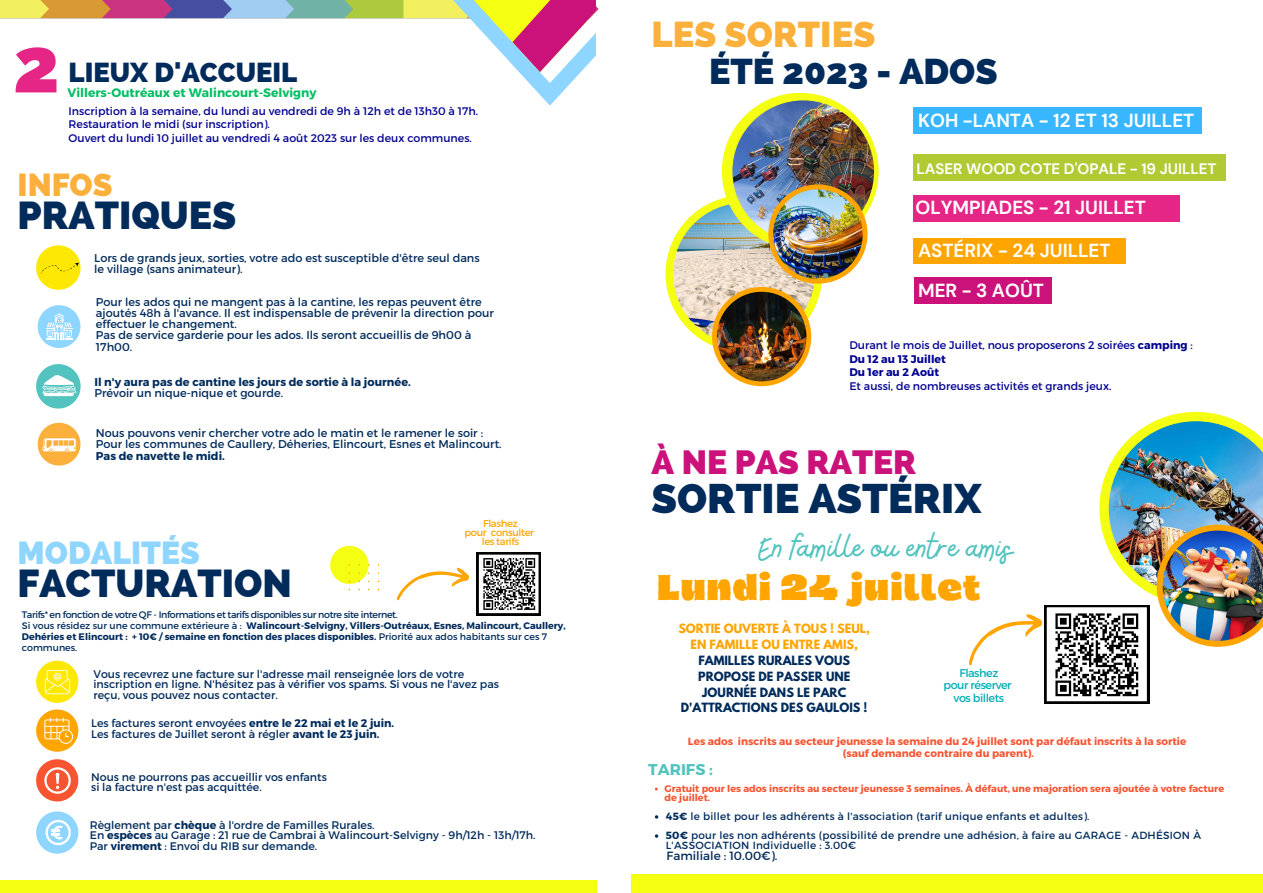
<style>
.page{position:relative;width:1263px;height:893px;background:#fff}
.page>*{position:absolute;margin:0;border:0;box-sizing:border-box;transform-origin:0 0}
.t1{font:800 77.55px "Raleway";color:#e52687}
.t2{font:800 41.47px "Raleway";color:#002b5b}
.t3{font:800 39px "Raleway";color:#002b5b}
.t4{font:37.65px "Bellaboo";color:#52c3be}
.t5{font:800 36px "Raleway";color:#fbb03b}
.t6{font:800 35.92px "Raleway";color:#002b5b}
.t7{font:800 33.67px "Raleway";color:#cb127a}
.t8{font:900 32.92px "Dingos Stamp";color:#ffa500}
.t9{font:800 31.95px "Raleway";color:#8ed5ff}
.t10{font:800 31.95px "Raleway";color:#fbb03b}
.t11{font:800 27.45px "Raleway";color:#002b5b}
.t12{font:700 18.83px/39.7px "DM Sans";color:#fff}
.t13{font:700 15.6px "Montserrat";color:#52c3be}
.t14{font:700 15.08px "DM Sans";color:#fff}
.t15{font:700 12.23px "Montserrat";color:#00bf63}
.t16{font:11.93px "Montserrat";color:#002b5b}
.t17{font:700 11.32px/15.9px "League Spartan";color:#002b5b;text-align:center}
.t18{font:700 11.32px/15.9px "League Spartan";color:#ffa500;text-align:center}
.t19{font:11.25px/11.2px "Montserrat";color:#002b5b}
.t20{font:700 11.25px "Montserrat";color:#002b5b}
.t21{font:11.25px/12.1px "Montserrat";letter-spacing:-.04em;color:#00adb5;text-align:center}
.t22{font:11.02px/10.5px "Montserrat";color:#002b5b}
.t23{font:11.02px/13.5px "Montserrat";color:#000091}
.t24{font:10.43px/19.1px "Montserrat";letter-spacing:.025em;color:#002b5b}
.t25{font:700 10.43px/11.9px "Montserrat";color:#f75431;text-align:center}
.t26{font:9.98px/9px "Montserrat";letter-spacing:-.04em;color:#ffa500;text-align:center}
.t27{font:700 9.68px/9px "Montserrat";color:#f75431}
.t28{font:9.45px/10.9px "Montserrat";letter-spacing:-.04em;color:#002b5b}
.s1{font-weight:700}
</style>
<div class="page">
<img style="left:0;top:0;width:599px;height:19px">
<svg style="left:428px;top:0;width:168px;height:106px"></svg>
<div style="left:0;top:879px;width:596px;height:14px;background:#f5ff12"></div>
<svg style="left:330px;top:546px;width:39px;height:44px"></svg>
<svg style="left:396px;top:567px;width:73px;height:34px"></svg>
<svg style="left:36px;top:709px;width:42px;height:42px"></svg>
<svg style="left:36px;top:660px;width:42px;height:43px"></svg>
<svg style="left:36px;top:811px;width:42px;height:42px"></svg>
<svg style="left:36px;top:759px;width:42px;height:42px"></svg>
<svg style="left:36px;top:245px;width:45px;height:45px"></svg>
<svg style="left:38px;top:305px;width:42px;height:43px"></svg>
<svg style="left:36px;top:364px;width:45px;height:44px"></svg>
<svg style="left:38px;top:423px;width:42px;height:42px"></svg>
<div style="left:632px;top:873px;width:631px;height:20px;background:#f5ff12"></div>
<div style="left:665px;top:195px;width:157px;height:157px;background:#f5ff12;border-radius:50%"></div>
<img style="left:673px;top:203px;width:142px;height:142px;border-radius:50%">
<svg style="left:712px;top:287px;width:99px;height:99px"></svg>
<img style="left:717px;top:292px;width:89px;height:89px;border-radius:50%">
<div style="left:722px;top:93px;width:157px;height:157px;background:#f5ff12;border-radius:50%"></div>
<img style="left:732px;top:100px;width:142px;height:142px;border-radius:50%">
<div style="left:768px;top:184px;width:99px;height:100px;background:#ffa500;border-radius:50%"></div>
<img style="left:773px;top:189px;width:90px;height:90px;border-radius:50%">
<div style="left:913px;top:107px;width:289px;height:26px;background:#38b6ff"></div>
<div style="left:913px;top:239px;width:213px;height:24px;background:#ffa500"></div>
<div style="left:914px;top:277px;width:137px;height:27px;background:#cb127a"></div>
<div style="left:913px;top:155px;width:312px;height:26px;background:#b1ca34"></div>
<div style="left:913px;top:195px;width:266px;height:26px;background:#e52687"></div>
<img style="left:969px;top:412px;width:294px;height:291px">
<svg style="left:477px;top:552px;width:64px;height:63px"></svg>
<h1 class="t1" style="left:13px;top:20px;width:48px">2</h1>
<h3 class="t5" style="left:652px;top:13px;width:225px">LES SORTIES</h3>
<h3 class="t6" style="left:709px;top:50px;width:290px">ÉTÉ 2023 - ADOS</h3>
<h3 class="t11" style="left:69px;top:56px;width:230px">LIEUX D'ACCUEIL</h3>
<p class="t15" style="left:67px;top:84px;width:251px">Villers-Outréaux et Walincourt-Selvigny</p>
<p class="t23" style="left:69px;top:103px;width:411px">Inscription à la semaine, du lundi au vendredi de 9h à 12h et de 13h30 à 17h.<br>Restauration le midi (sur inscription).<br>Ouvert du lundi 10 juillet au vendredi 4 août 2023 sur les deux communes.</p>
<h3 class="t12" style="left:918px;top:100px;width:278px">KOH -LANTA - 12 ET 13 JUILLET</h3>
<h3 class="t10" style="left:18px;top:166px;width:96px">INFOS</h3>
<h3 class="t3" style="left:18px;top:192px;width:220px">PRATIQUES</h3>
<p class="t19" style="left:94px;top:251px;width:387px">Lors de grands jeux, sorties, votre ado est susceptible d'être seul dans le village (sans animateur).</p>
<p class="t19" style="left:96px;top:295px;width:399px">Pour les ados qui ne mangent pas à la cantine, les repas peuvent être ajoutés 48h à l'avance. Il est indispensable de prévenir la direction pour effectuer le changement.<br>Pas de service garderie pour les ados. Ils seront accueillis de 9h00 à 17h00.</p>
<p class="t20" style="left:94px;top:375px;width:318px">Il n'y aura pas de cantine les jours de sortie à la journée.</p>
<p class="t19" style="left:94px;top:387px;width:190px">Prévoir un nique-nique et gourde.</p>
<h3 class="t14" style="left:916px;top:159px;width:301px">LASER WOOD COTE D'OPALE - 19 JUILLET</h3>
<h3 class="t12" style="left:915px;top:188px;width:232px">OLYMPIADES - 21 JUILLET</h3>
<h3 class="t12" style="left:918px;top:231px;width:194px">ASTÉRIX - 24 JUILLET<br>MER - 3 AOÛT</h3>
<p class="t23" style="left:849px;top:338px;width:345px">Durant le mois de Juillet, nous proposerons 2 soirées <span class="s1">camping</span> :<br><span class="s1">Du 12 au 13 Juillet<br>Du 1er au 2 Août</span></p>
<p class="t23" style="left:849px;top:378px;width:264px">Et aussi, de nombreuses activités et grands jeux.</p>
<p class="t19" style="left:96px;top:427px;width:407px">Nous pouvons venir chercher votre ado le matin et le ramener le soir :<br>Pour les communes de Caullery, Déheries, Elincourt, Esnes et Malincourt.</p>
<p class="t20" style="left:96px;top:448px;width:131px">Pas de navette le midi.</p>
<h3 class="t7" style="left:652px;top:443px;width:266px">À NE PAS RATER</h3>
<h2 class="t2" style="left:652px;top:474px;width:331px">SORTIE ASTÉRIX</h2>
<h3 class="t9" style="left:18px;top:533px;width:184px">MODALITÉS</h3>
<h3 class="t3" style="left:18px;top:560px;width:276px">FACTURATION</h3>
<p class="t26" style="left:464px;top:518px;width:71px">Flashez<br>pour consulter les tarifs</p>
<h3 class="t4" style="left:756px;top:523px;width:258px">En famille ou entre amis</h3>
<h3 class="t8" style="left:657px;top:574px;width:325px">Lundi 24 juillet</h3>
<p class="t28" style="left:22px;top:609px;width:545px">Tarifs* en fonction de votre QF - Informations et tarifs disponibles sur notre site internet.<br>Si vous résidez sur une commune extérieure à : <span class="s1">Walincourt-Selvigny, Villers-Outréaux, Esnes, Malincourt, Caullery, Dehéries et Elincourt : + 10€ / semaine en fonction des places disponibles.</span> Priorité aux ados habitants sur ces 7 communes.</p>
<p class="t22" style="left:93px;top:668px;width:407px">Vous recevrez une facture sur l'adresse mail renseignée lors de votre inscription en ligne. N'hésitez pas à vérifier vos spams. Si vous ne l'avez pas reçu, vous pouvez nous contacter.</p>
<p class="t22" style="left:91px;top:717px;width:305px">Les factures seront envoyées <span class="s1">entre le 22 mai et le 2 juin.<br></span>Les factures de Juillet seront à régler <span class="s1">avant le 23 juin.</span></p>
<p class="t22" style="left:91px;top:771px;width:237px">Nous ne pourrons pas accueillir vos enfants si la facture n'est pas acquittée.</p>
<p class="t22" style="left:90px;top:819px;width:447px">Règlement par <span class="s1">chèque</span> à l'ordre de Familles Rurales.<br>En <span class="s1">espèces</span> au Garage : 21 rue de Cambrai à Walincourt-Selvigny - 9h/12h - 13h/17h.<br>Par <span class="s1">virement</span> : Envoi du RIB sur demande.</p>
<p class="t18" style="left:678px;top:622px;width:193px">SORTIE OUVERTE À TOUS ! SEUL,<br>EN FAMILLE OU ENTRE AMIS,</p>
<p class="t17" style="left:681px;top:654px;width:188px">FAMILLES RURALES VOUS<br>PROPOSE DE PASSER UNE<br>JOURNÉE DANS LE PARC<br>D'ATTRACTIONS DES GAULOIS !</p>
<p class="t21" style="left:943px;top:666px;width:70px">Flashez<br>pour réserver vos billets</p>
<p class="t25" style="left:688px;top:735px;width:500px">Les ados inscrits au secteur jeunesse la semaine du 24 juillet sont par défaut inscrits à la sortie (sauf demande contraire du parent).</p>
<h3 class="t13" style="left:648px;top:759px;width:66px">TARIFS :</h3>
<p class="t27" style="left:664px;top:783px;width:561px">Gratuit pour les ados inscrits au secteur jeunesse 3 semaines. À défaut, une majoration sera ajoutée à votre facture de juillet.</p>
<p class="t24" style="left:666px;top:806px;width:537px"><span class="s1">45€</span> le billet pour les adhérents à l'association (tarif unique enfants et adultes).<br><span class="s1">50€</span> pour les non adhérents (possibilité de prendre une adhésion, à faire au GARAGE - ADHÉSION À</p>
<p class="t24" style="left:666px;top:835px;width:192px">L'ASSOCIATION Individuelle : 3.00€</p>
<p class="t16" style="left:667px;top:848px;width:112px">Familiale : 10.00€).</p>
</div>
